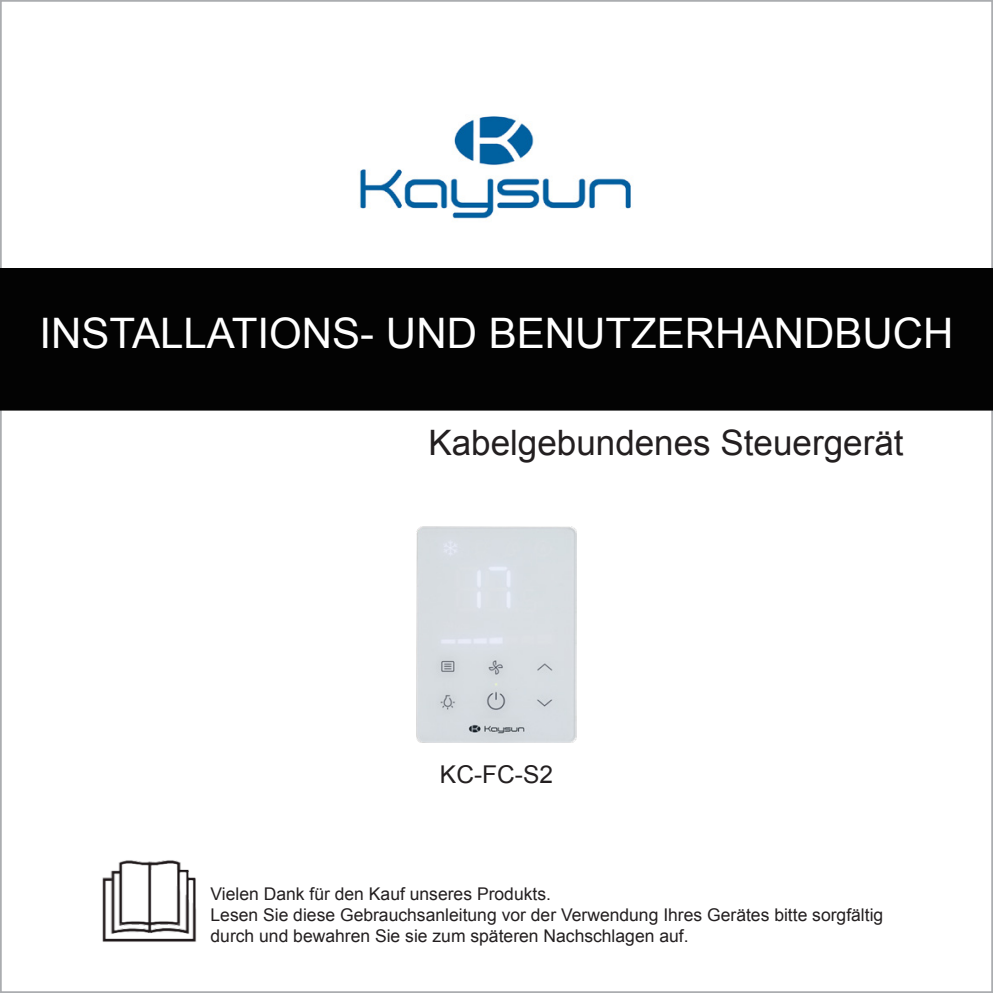
<style>
.page{position:relative;width:993px;height:993px;background:#fff}
.page>*{position:absolute;margin:0;border:0;box-sizing:border-box;transform-origin:0 0}
.t1{font:42px "Arial";color:#fff}
.正文{font:35px "Arial";color:#231f20}
.正文-2{font:24.5px "Arial";color:#231f20}
.正文-3{font:17.5px/21px "Arial";color:#231f20}
</style>
<div class="page">
<div style="left:0;top:268px;width:992px;height:142px;background:#030303"></div>
<img style="left:102px;top:860px;width:95px;height:82px">
<img style="left:359px;top:116px;width:272px;height:103px">
<img style="left:416px;top:526px;width:160px;height:215px">
<p class="t1" style="left:39px;top:305px;width:915px">INSTALLATIONS- UND BENUTZERHANDBUCH</p>
<p class="正文" style="left:428px;top:419px;width:476px">Kabelgebundenes Steuergerät</p>
<p class="正文-2" style="left:440px;top:757px;width:114px">KC-FC-S2</p>
<p class="正文-3" style="left:210px;top:883px;width:342px">Vielen Dank für den Kauf unseres Produkts.</p>
<p class="正文-3" style="left:210px;top:904px;width:674px">Lesen Sie diese Gebrauchsanleitung vor der Verwendung Ihres Gerätes bitte sorgfältig durch und bewahren Sie sie zum späteren Nachschlagen auf.</p>
</div>
